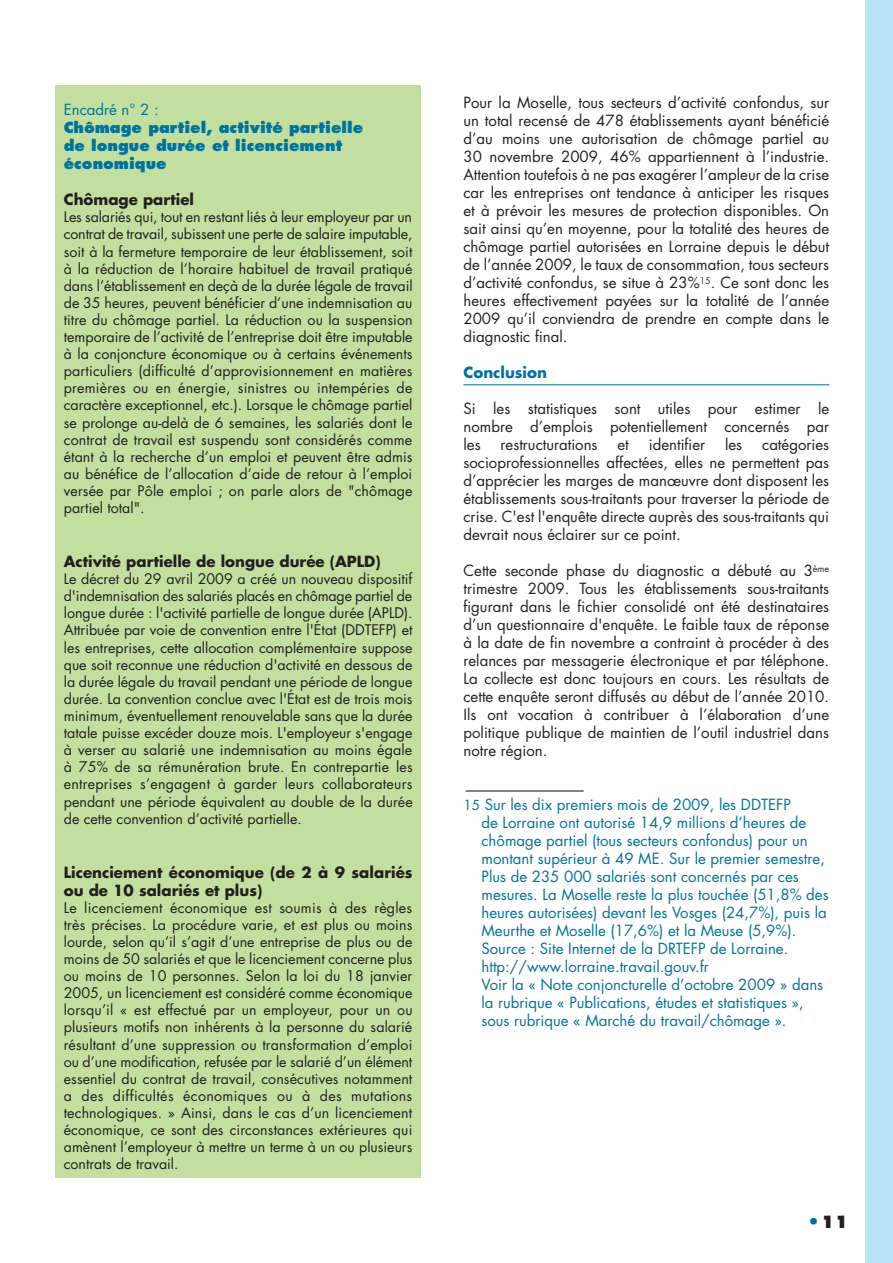
<style>
.page{position:relative;width:893px;height:1263px;background:#fff}
.page>*{position:absolute;margin:0;border:0;box-sizing:border-box;transform-origin:0 0}
.t1{font:800 16.5px "Futura";color:#231f20}
.t2{font:15px/18px "Futura";color:#231f20;text-align:justify}
.t3{font:15px/18px "Futura";color:#00739c}
.t4{font:700 15px/18px "Futura";color:#231f20}
.t5{font:800 15px/18px "Futura";color:#00739c}
.t6{font:700 15px "Futura";color:#00739c}
.t7{font:14.25px/17.1px "Futura";color:#231f20;text-align:justify}
.s1{font-size:13.5px}
.s2{font-size:18px;color:#00739c}
</style>
<div class="page">
<div style="left:866px;top:0;width:27px;height:1263px;background:#b9e4f4"></div>
<hr style="left:463px;top:384px;width:366px;height:1px;background:#00739c">
<div style="left:55px;top:85px;width:366px;height:1093px;background:#c3dfa0"></div>
<hr style="left:466px;top:790px;width:118px;height:1px;background:#231f20">
<p class="t3" style="left:64px;top:100px;width:96px">Encadré n° 2 :</p>
<p class="t5" style="left:64px;top:119px;width:301px">Chômage partiel, activité partielle de longue durée et licenciement économique</p>
<p class="t4" style="left:64px;top:190px;width:132px">Chômage partiel</p>
<p class="t7" style="left:64px;top:208px;width:350px">Les salariés qui, tout en restant liés à leur employeur par un contrat de travail, subissent une perte de salaire imputable, soit à la fermeture temporaire de leur établissement, soit à la réduction de l’horaire habituel de travail pratiqué dans l’établissement en deçà de la durée légale de travail de 35 heures, peuvent bénéficier d’une indemnisation au titre du chômage partiel. La réduction ou la suspension temporaire de l’activité de l’entreprise doit être imputable à la conjoncture économique ou à certains événements particuliers (difficulté d’approvisionnement en matières premières ou en énergie, sinistres ou intempéries de caractère exceptionnel, etc.). Lorsque le chômage partiel se prolonge au-delà de 6 semaines, les salariés dont le contrat de travail est suspendu sont considérés comme étant à la recherche d’un emploi et peuvent être admis au bénéfice de l’allocation d’aide de retour à l’emploi versée par Pôle emploi ; on parle alors de "chômage partiel total".</p>
<p class="t4" style="left:64px;top:552px;width:318px">Activité partielle de longue durée (APLD)</p>
<p class="t7" style="left:64px;top:570px;width:350px">Le décret du 29 avril 2009 a créé un nouveau dispositif d'indemnisation des salariés placés en chômage partiel de longue durée : l'activité partielle de longue durée (APLD).<br>Attribuée par voie de convention entre l'État (DDTEFP) et les entreprises, cette allocation complémentaire suppose que soit reconnue une réduction d'activité en dessous de la durée légale du travail pendant une période de longue durée. La convention conclue avec l'État est de trois mois minimum, éventuellement renouvelable sans que la durée tatale puisse excéder douze mois. L'employeur s'engage à verser au salarié une indemnisation au moins égale à 75% de sa rémunération brute. En contrepartie les entreprises s’engagent à garder leurs collaborateurs pendant une période équivalent au double de la durée de cette convention d’activité partielle.</p>
<p class="t4" style="left:64px;top:862px;width:350px">Licenciement économique (de 2 à 9 salariés ou de 10 salariés et plus)</p>
<p class="t7" style="left:64px;top:899px;width:350px">Le licenciement économique est soumis à des règles très précises. La procédure varie, et est plus ou moins lourde, selon qu’il s’agit d’une entreprise de plus ou de moins de 50 salariés et que le licenciement concerne plus ou moins de 10 personnes. Selon la loi du 18 janvier 2005, un licenciement est considéré comme économique lorsqu’il « est effectué par un employeur, pour un ou plusieurs motifs non inhérents à la personne du salarié résultant d’une suppression ou transformation d’emploi ou d’une modification, refusée par le salarié d’un élément essentiel du contrat de travail, consécutives notamment a des difficultés économiques ou à des mutations technologiques. » Ainsi, dans le cas d’un licenciement économique, ce sont des circonstances extérieures qui amènent l’employeur à mettre un terme à un ou plusieurs contrats de travail.</p>
<p class="t2" style="left:463px;top:93px;width:367px">Pour la Moselle, tous secteurs d’activité confondus, sur un total recensé de 478 établissements ayant bénéficié d’au moins une autorisation de chômage partiel au 30 novembre 2009, 46% appartiennent à l’industrie.<br>Attention toutefois à ne pas exagérer l’ampleur de la crise car les entreprises ont tendance à anticiper les risques et à prévoir les mesures de protection disponibles. On sait ainsi qu’en moyenne, pour la totalité des heures de chômage partiel autorisées en Lorraine depuis le début de l’année 2009, le taux de consommation, tous secteurs d’activité confondus, se situe à 23%<sup>15</sup>. Ce sont donc les heures effectivement payées sur la totalité de l’année 2009 qu’il conviendra de prendre en compte dans le diagnostic final.</p>
<p class="t6" style="left:463px;top:362px;width:85px">Conclusion</p>
<p class="t2" style="left:463px;top:399px;width:367px">Si les statistiques sont utiles pour estimer le nombre d’emplois potentiellement concernés par les</p>
<p class="t2" style="left:501px;top:435px;width:99px">restructurations</p>
<p class="t2" style="left:617px;top:435px;width:13px">et</p>
<p class="t2" style="left:649px;top:435px;width:58px">identifier</p>
<p class="t2" style="left:725px;top:435px;width:19px">les</p>
<p class="t2" style="left:463px;top:435px;width:367px;text-indent:299px">catégories socioprofessionnelles affectées, elles ne permettent pas d’apprécier les marges de manœuvre dont disposent les établissements sous-traitants pour traverser la période de crise. C'est l'enquête directe auprès des sous-traitants qui devrait nous éclairer sur ce point.</p>
<p class="t2" style="left:463px;top:561px;width:367px">Cette seconde phase du diagnostic a débuté au 3<sup>ème </sup>trimestre 2009. Tous les établissements sous-traitants figurant dans le fichier consolidé ont été destinataires d’un questionnaire d'enquête. Le faible taux de réponse à la date de fin novembre a contraint à procéder à des relances par messagerie électronique et par téléphone.<br>La collecte est donc toujours en cours. Les résultats de cette enquête seront diffusés au début de l’année 2010.<br>Ils ont vocation à contribuer à l’élaboration d’une politique publique de maintien de l’outil industriel dans notre région.</p>
<p class="t3" style="left:481px;top:795px;width:349px;text-indent:-18px"><span class="s1">15</span> Sur les dix premiers mois de 2009, les DDTEFP<br>de Lorraine ont autorisé 14,9 millions d’heures de chômage partiel (tous secteurs confondus) pour un montant supérieur à 49 ME. Sur le premier semestre, Plus de 235 000 salariés sont concernés par ces mesures. La Moselle reste la plus touchée (51,8% des heures autorisées) devant les Vosges (24,7%), puis la Meurthe et Moselle (17,6%) et la Meuse (5,9%).<br>Source : Site Internet de la DRTEFP de Lorraine. http://www.lorraine.travail.gouv.fr<br>Voir la « Note conjoncturelle d’octobre 2009 » dans la rubrique « Publications, études et statistiques », sous rubrique « Marché du travail/chômage ».</p>
<p class="t1" style="left:806px;top:1211px;width:44px"><span class="s2">•</span>11</p>
</div>
